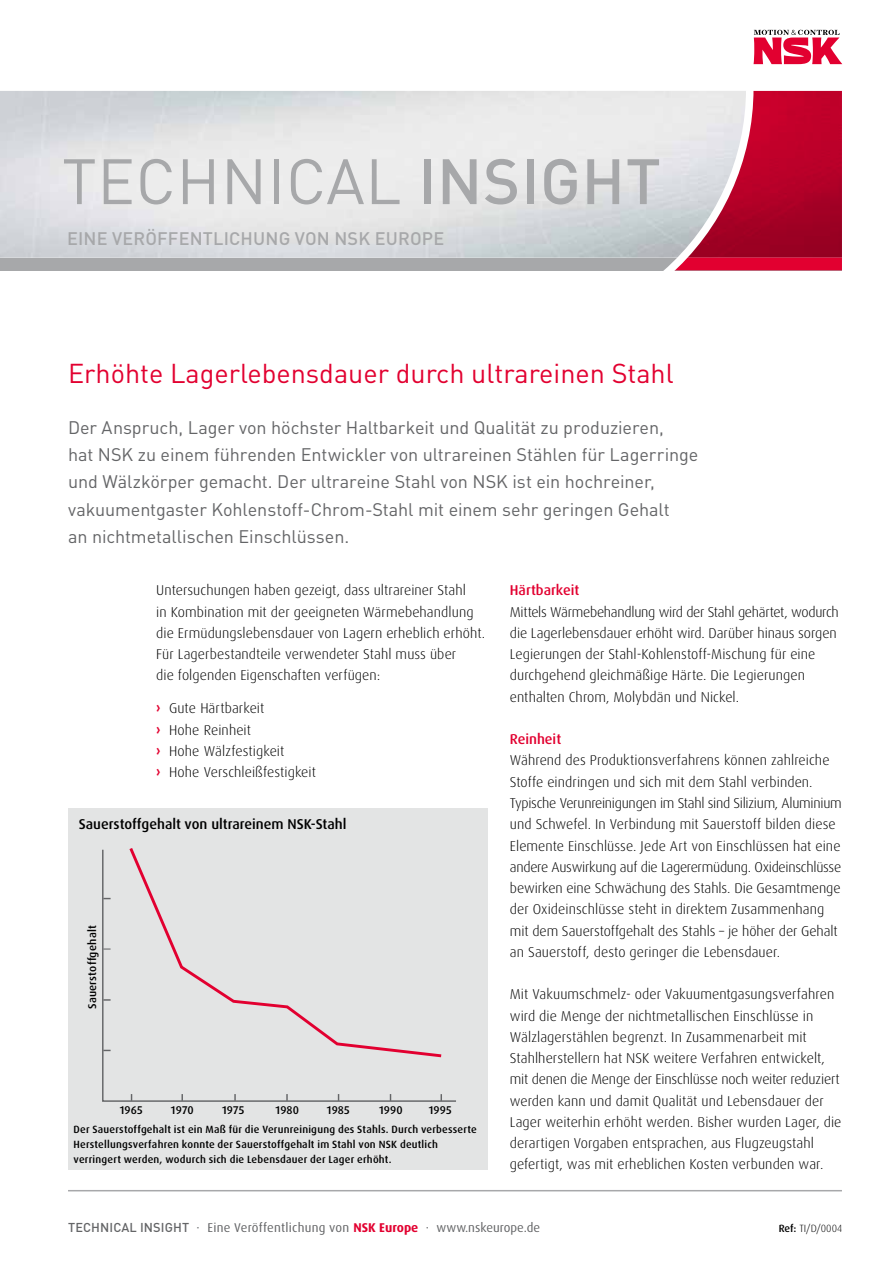
<style>
.page{position:relative;width:893px;height:1263px;background:#fff}
.page>*{position:absolute;margin:0;border:0;box-sizing:border-box;transform-origin:0 0}
.t1{font:63px "DIN Pro";color:#a7a8aa}
.t2{font:27px "DIN Pro";color:#e20030}
.t3{font:18px/27px "DIN Pro";letter-spacing:-.005em;color:#646567}
.t4{font:500 18px "DIN Pro";letter-spacing:.01em;color:#a7a8aa}
.t5{font:300 14.25px/21.3px "Dax Pro";letter-spacing:.005em;color:#000}
.t6{font:500 14.25px "Dax Pro";color:#000}
.t7{font:500 14.25px "Dax Pro";color:#e20030}
.t8{font:12.75px "Dax Pro";letter-spacing:.015em;color:#646567}
.t9{font:500 11.25px "Dax Pro";letter-spacing:.015em;color:#000}
.t10{font:500 10.5px/15px "Dax Pro";letter-spacing:.02em;color:#000}
.t11{font:300 10.5px "Dax Pro";letter-spacing:.005em;color:#000}
.s1{font-weight:500}
.s2{font-weight:700;color:#e20030}
.s3{font-family:"DIN Pro";font-weight:500}
</style>
<div class="page">
<div style="left:68px;top:808px;width:420px;height:361px;background:#e3e4e4"></div>
<hr style="left:68px;top:1190px;width:774px;height:1px;background:#a7a8aa">
<div style="left:0;top:258px;width:842px;height:12px;background:#a7a8aa"></div>
<svg style="left:655px;top:90px;width:187px;height:181px;background:#c65a73"></svg>
<svg style="left:754px;top:30px;width:88px;height:34px"></svg>
<svg style="left:102px;top:849px;width:354px;height:253px"></svg>
<svg style="left:127px;top:848px;width:317px;height:211px"></svg>
<h1 class="t1" style="left:62px;top:139px;width:597px">Technical <span class="s1">INSIGHT</span></h1>
<p class="t4" style="left:67px;top:226px;width:11px">EINE</p>
<p class="t4" style="left:112px;top:226px;width:112px">VERÖFFENTLICH</p>
<p class="t4" style="left:253px;top:226px;width:145px">UNG VON NSK EURO</p>
<p class="t4" style="left:422px;top:226px;width:24px">PE</p>
<h2 class="t2" style="left:68px;top:355px;width:607px">Erhöhte Lagerlebensdauer durch ultrareinen Stahl</h2>
<p class="t3" style="left:68px;top:414px;width:632px">Der Anspruch, Lager von höchster Haltbarkeit und Qualität zu produzieren,<br>hat NSK zu einem führenden Entwickler von ultrareinen Stählen für Lagerringe und Wälzkörper gemacht. Der ultrareine Stahl von NSK ist ein hochreiner, vakuumentgaster Kohlenstoff-Chrom-Stahl mit einem sehr geringen Gehalt<br>an nichtmetallischen Einschlüssen.</p>
<p class="t5" style="left:156px;top:580px;width:330px">Untersuchungen haben gezeigt, dass ultrareiner Stahl<br>in Kombination mit der geeigneten Wärmebehandlung die Ermüdungslebensdauer von Lagern erheblich erhöht.<br>Für Lagerbestandteile verwendeter Stahl muss über<br>die folgenden Eigenschaften verfügen:</p>
<p class="t5" style="left:156px;top:698px;width:161px"><span class="s2">›</span> Gute Härtbarkeit<br><span class="s2">›</span> Hohe Reinheit<br><span class="s2">›</span> Hohe Wälzfestigkeit<br><span class="s2">›</span> Hohe Verschleißfestigkeit</p>
<p class="t6" style="left:79px;top:815px;width:269px">Sauerstoffgehalt von ultrareinem NSK-Stahl</p>
<p class="t9" style="left:85px;top:1009px;width:85px;rotate:-90deg">Sauerstoffgehalt</p>
<p class="t9" style="left:120px;top:1103px;width:24px">1965</p>
<p class="t9" style="left:171px;top:1103px;width:24px">1970</p>
<p class="t9" style="left:222px;top:1103px;width:24px">1975</p>
<p class="t9" style="left:276px;top:1103px;width:25px">1980</p>
<p class="t9" style="left:327px;top:1103px;width:24px">1985</p>
<p class="t9" style="left:379px;top:1103px;width:25px">1990</p>
<p class="t9" style="left:429px;top:1103px;width:24px">1995</p>
<p class="t10" style="left:74px;top:1122px;width:405px">Der Sauerstoffgehalt ist ein Maß für die Verunreinigung des Stahls. Durch verbesserte<br>Herstellungsverfahren konnte der Sauerstoffgehalt im Stahl von NSK deutlich verringert werden, wodurch sich die Lebensdauer der Lager erhöht.</p>
<p class="t7" style="left:510px;top:581px;width:71px">Härtbarkeit</p>
<p class="t5" style="left:510px;top:601px;width:331px">Mittels Wärmebehandlung wird der Stahl gehärtet, wodurch die Lagerlebensdauer erhöht wird. Darüber hinaus sorgen Legierungen der Stahl-Kohlenstoff-Mischung für eine durchgehend gleichmäßige Härte. Die Legierungen enthalten Chrom, Molybdän und Nickel.</p>
<p class="t7" style="left:510px;top:730px;width:53px">Reinheit</p>
<p class="t5" style="left:510px;top:750px;width:333px">Während des Produktionsverfahrens können zahlreiche Stoffe eindringen und sich mit dem Stahl verbinden.<br>Typische Verunreinigungen im Stahl sind Silizium, Aluminium und Schwefel. In Verbindung mit Sauerstoff bilden diese Elemente Einschlüsse. Jede Art von Einschlüssen hat eine andere Auswirkung auf die Lagerermüdung. Oxideinschlüsse bewirken eine Schwächung des Stahls. Die Gesamtmenge der Oxideinschlüsse steht in direktem Zusammenhang mit dem Sauerstoffgehalt des Stahls – je höher der Gehalt an Sauerstoff, desto geringer die Lebensdauer.</p>
<p class="t5" style="left:510px;top:984px;width:333px">Mit Vakuumschmelz- oder Vakuumentgasungsverfahren wird die Menge der nichtmetallischen Einschlüsse in Wälzlagerstählen begrenzt. In Zusammenarbeit mit Stahlherstellern hat NSK weitere Verfahren entwickelt, mit denen die Menge der Einschlüsse noch weiter reduziert werden kann und damit Qualität und Lebensdauer der Lager weiterhin erhöht werden. Bisher wurden Lager, die derartigen Vorgaben entsprachen, aus Flugzeugstahl gefertigt, was mit erheblichen Kosten verbunden war.</p>
<p class="t8" style="left:68px;top:1219px;width:474px"><span class="s3">TECHNICAL INSIGHT</span> · Eine Veröffentlichung von <span class="s2">NSK Europe</span> · www.nskeurope.de</p>
<p class="t11" style="left:779px;top:1221px;width:65px"><span class="s1">Ref:</span> TI/D/0004</p>
</div>
